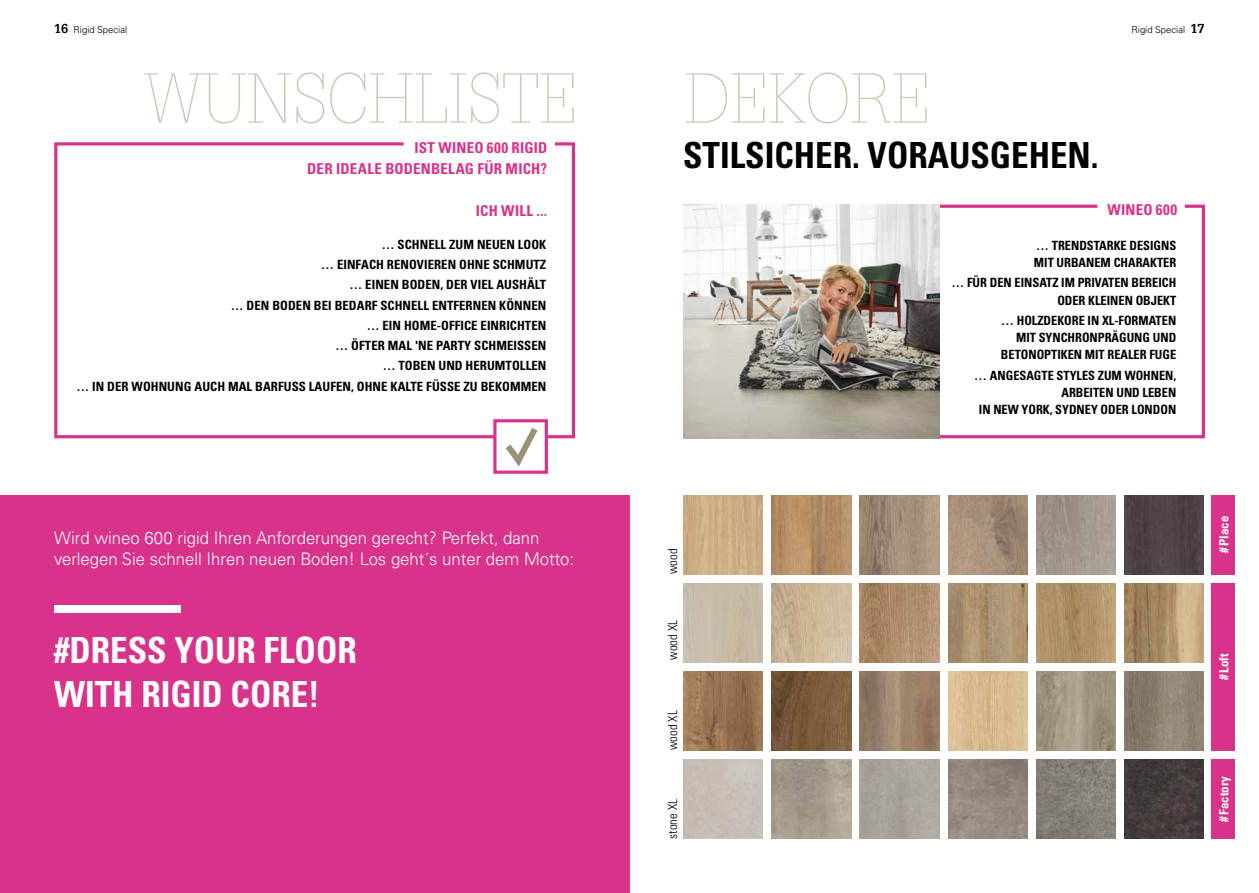
<style>
.page{position:relative;width:1259px;height:893px;background:#fff}
.page>*{position:absolute;margin:0;border:0;box-sizing:border-box;transform-origin:0 0}
.t1{font:100 69px "Glypha LT Pro";color:#cfc7b8}
.t2{font:36px/43.2px "Univers LTCYR 67 Bold Cond";color:#fff}
.t3{font:36px "Univers LTCYR 67 Bold Cond";color:#000}
.t4{font:300 17.25px/21px "Univers LTCYR 45";color:#fff}
.t5{font:15px/21px "Univers LTCYR 67 Bold Cond";letter-spacing:.015em;color:#d9328a;text-align:right}
.t6{font:700 condensed 12.75px/20.2px "Univers LT Pro";letter-spacing:.005em;color:#000;text-align:right}
.t7{font:12.75px/17.2px "Univers LTCYR 67 Bold Cond";color:#000;text-align:right}
.t8{font:12.75px "Univers LTCYR 47 Light Cond";letter-spacing:.005em;color:#000}
.t9{font:12.75px "Univers LTCYR 67 Bold Cond";letter-spacing:.005em;color:#fff}
.t10{font:300 9.6px "Univers LTCYR 45";color:#000}
.s1{font-family:"Glypha LT Pro";font-weight:700;font-size:12.75px}
.s2{font-family:"Univers LT Pro";font-weight:700;font-stretch:condensed}
</style>
<div class="page">
<div style="left:0;top:495px;width:629px;height:398px;background:#d9328a"></div>
<div style="left:1211px;top:760px;width:24px;height:79px;background:#d9328a"></div>
<div style="left:1211px;top:583px;width:24px;height:168px;background:#d9328a"></div>
<div style="left:1211px;top:495px;width:24px;height:79px;background:#d9328a"></div>
<svg style="left:54px;top:142px;width:522px;height:297px"></svg>
<svg style="left:684px;top:204px;width:521px;height:235px"></svg>
<div style="left:54px;top:605px;width:126px;height:8px;background:#fff"></div>
<div style="left:493px;top:419px;width:55px;height:55px;background:#fff;border:3px solid #d9328a"></div>
<svg style="left:499px;top:421px;width:44px;height:52px"></svg>
<img style="left:948px;top:495px;width:79px;height:79px">
<img style="left:771px;top:495px;width:80px;height:79px">
<img style="left:683px;top:495px;width:80px;height:79px">
<div style="left:1124px;top:495px;width:80px;height:79px;background:#4d4342"></div>
<img style="left:1036px;top:495px;width:79px;height:79px">
<img style="left:860px;top:495px;width:79px;height:79px">
<img style="left:860px;top:671px;width:79px;height:80px">
<img style="left:771px;top:671px;width:80px;height:80px">
<img style="left:948px;top:671px;width:79px;height:80px">
<img style="left:683px;top:671px;width:80px;height:80px">
<img style="left:1036px;top:583px;width:79px;height:80px">
<img style="left:1036px;top:671px;width:79px;height:80px">
<img style="left:1124px;top:583px;width:80px;height:80px">
<img style="left:1124px;top:671px;width:80px;height:80px">
<img style="left:683px;top:583px;width:80px;height:80px">
<img style="left:860px;top:583px;width:79px;height:80px">
<img style="left:771px;top:583px;width:80px;height:80px">
<img style="left:948px;top:583px;width:79px;height:80px">
<img style="left:948px;top:760px;width:79px;height:79px">
<img style="left:771px;top:760px;width:80px;height:79px">
<img style="left:1124px;top:760px;width:80px;height:79px">
<img style="left:1036px;top:760px;width:79px;height:79px">
<img style="left:683px;top:205px;width:257px;height:233px">
<p class="t10" style="left:54px;top:23px;width:75px"><span class="s1">16</span> Rigid Special</p>
<p class="t10" style="left:1131px;top:23px;width:75px">Rigid Special <span class="s1">17</span></p>
<h1 class="t1" style="left:145px;top:58px;width:434px">WUNSCHLISTE</h1>
<h1 class="t1" style="left:685px;top:58px;width:247px">DEKORE</h1>
<h2 class="t3" style="left:683px;top:133px;width:417px">STILSICHER. VORAUSGEHEN.</h2>
<p class="t5" style="left:307px;top:137px;width:241px">IST WINEO 600 RIGID<br>DER IDEALE BODENBELAG FÜR MICH?</p>
<p class="t5" style="left:476px;top:200px;width:73px">ICH WILL ...</p>
<p class="t5" style="left:1107px;top:199px;width:71px">WINEO 600</p>
<p class="t6" style="left:76px;top:234px;width:471px">… SCHNELL ZUM NEUEN LOOK<br>… EINFACH RENOVIEREN OHNE SCHMUTZ<br>… EINEN BODEN, DER VIEL AUSHÄLT<br>… DEN BODEN BEI BEDARF SCHNELL ENTFERNEN KÖNNEN<br>… EIN HOME-OFFICE EINRICHTEN<br>… ÖFTER MAL 'NE PARTY SCHMEISSEN<br>… TOBEN UND HERUMTOLLEN<br>… IN DER WOHNUNG AUCH MAL BARFUSS LAUFEN, OHNE KALTE FÜSSE ZU BEKOMMEN</p>
<p class="t7" style="left:1034px;top:236px;width:144px;text-align:left"><span class="s2">…</span> TRENDSTARKE DESIGNS<br>MIT URBANEM CHARAKTER</p>
<p class="t7" style="left:951px;top:274px;width:226px"><span class="s2">…</span> FÜR DEN EINSATZ IM PRIVATEN BEREICH<br>ODER KLEINEN OBJEKT</p>
<p class="t7" style="left:1001px;top:311px;width:177px"><span class="s2">…</span> HOLZDEKORE IN XL-FORMATEN<br>MIT SYNCHRONPRÄGUNG UND<br>BETONOPTIKEN MIT REALER FUGE</p>
<p class="t7" style="left:974px;top:366px;width:203px"><span class="s2">…</span> ANGESAGTE STYLES ZUM WOHNEN,<br>ARBEITEN UND LEBEN<br>IN NEW YORK, SYDNEY ODER LONDON</p>
<h3 class="t4" style="left:54px;top:527px;width:522px">Wird wineo 600 rigid Ihren Anforderungen gerecht? Perfekt, dann verlegen Sie schnell Ihren neuen Boden! Los geht´s unter dem Motto:</h3>
<h2 class="t2" style="left:54px;top:628px;width:304px">#DRESS YOUR FLOOR<br>WITH RIGID CORE!</h2>
<p class="t8" style="left:664px;top:574px;width:27px;rotate:-90deg">wood</p>
<p class="t8" style="left:664px;top:660px;width:42px;rotate:-90deg">wood XL</p>
<p class="t8" style="left:664px;top:750px;width:42px;rotate:-90deg">wood XL</p>
<p class="t8" style="left:664px;top:839px;width:42px;rotate:-90deg">stone XL</p>
<p class="t9" style="left:1216px;top:553px;width:39px;rotate:-90deg">#Place</p>
<p class="t9" style="left:1216px;top:680px;width:28px;rotate:-90deg">#Loft</p>
<p class="t9" style="left:1216px;top:822px;width:47px;rotate:-90deg">#Factory</p>
</div>
